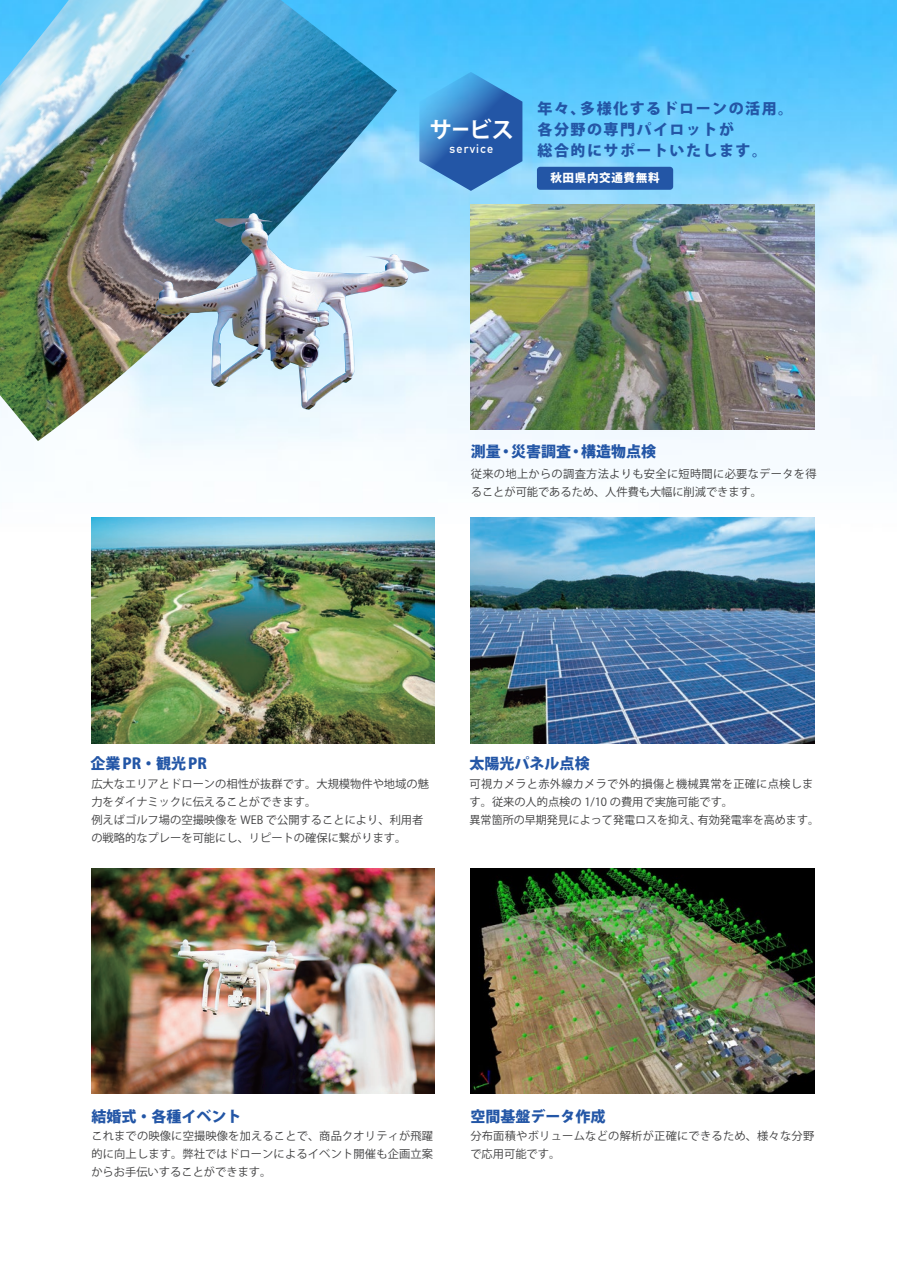
<style>
.page{position:relative;width:897px;height:1263px;background:#fff}
.page>*{position:absolute;margin:0;border:0;box-sizing:border-box;transform-origin:0 0}
.t1{font:700 22.5px "Koz Go Pr 6 N";color:#fff}
.t2{font:800 15px "Koz Go Pr 6 N";color:#2356a6}
.t3{font:800 15px/21px "Koz Go Pr 6 N";letter-spacing:.1em;color:#2356a6}
.t4{font:700 12.15px "DIN Alternate";letter-spacing:.1em;color:#fff}
.t5{font:800 11.7px "Koz Go Pr 6 N";letter-spacing:.05em;color:#fff}
.t6{font:11.25px/18px "Koz Go Pro";color:#3e3e3f}
.t7{font:11.25px/18px "Koz Go Pro";letter-spacing:.025em;color:#3e3e3f}
.t8{font:11.25px/18px "Koz Go Pro";letter-spacing:.02em;color:#3e3e3f}
</style>
<div class="page">
<img style="left:91px;top:0;width:806px;height:544px">
<img style="left:0;top:0;width:397px;height:441px">
<img style="left:153px;top:214px;width:271px;height:196px">
<img style="left:471px;top:868px;width:343px;height:226px">
<img style="left:91px;top:868px;width:343px;height:226px">
<img style="left:471px;top:518px;width:343px;height:225px">
<img style="left:471px;top:204px;width:343px;height:226px">
<img style="left:91px;top:518px;width:343px;height:225px">
<div style="left:537px;top:167px;width:136px;height:23px;background:#2356a6;border-radius:3px"></div>
<svg style="left:419px;top:72px;width:103px;height:119px;background:#4288ca"></svg>
<h1 class="t1" style="left:429px;top:117px;width:86px">サービス</h1>
<p class="t4" style="left:449px;top:139px;width:45px">service</p>
<h2 class="t3" style="left:537px;top:99px;width:257px">年々、多様化するドローンの活用。各分野の専門パイロットが<br>総合的にサポートいたします。</h2>
<p class="t5" style="left:550px;top:171px;width:111px">秋田県内交通費無料</p>
<h2 class="t2" style="left:471px;top:443px;width:187px">測量・災害調査・構造物点検</h2>
<p class="t7" style="left:471px;top:465px;width:347px">従来の地上からの調査方法よりも安全に短時間に必要なデータを得ることが可能であるため、人件費も大幅に削減できます。</p>
<h2 class="t2" style="left:91px;top:755px;width:118px">企業PR・観光PR</h2>
<p class="t6" style="left:91px;top:776px;width:339px">広大なエリアとドローンの相性が抜群です。大規模物件や地域の魅力をダイナミックに伝えることができます。<br>例えばゴルフ場の空撮映像を WEB で公開することにより、利用者の戦略的なプレーを可能にし、リピートの確保に繋がります。</p>
<h2 class="t2" style="left:469px;top:755px;width:121px">太陽光パネル点検</h2>
<p class="t6" style="left:469px;top:776px;width:351px">可視カメラと赤外線カメラで外的損傷と機械異常を正確に点検します。従来の人的点検の 1/10 の費用で実施可能です。<br>異常箇所の早期発見によって発電ロスを抑え、有効発電率を高めます。</p>
<h2 class="t2" style="left:92px;top:1108px;width:151px">結婚式・各種イベント</h2>
<p class="t6" style="left:91px;top:1127px;width:343px;text-align:justify">これまでの映像に空撮映像を加えることで、商品クオリティが飛躍的に向上します。弊社ではドローンによるイベント開催も企画立案からお手伝いすることができます。</p>
<h2 class="t2" style="left:470px;top:1108px;width:136px">空間基盤データ作成</h2>
<p class="t8" style="left:470px;top:1127px;width:345px">分布面積やボリュームなどの解析が正確にできるため、様々な分野で応用可能です。</p>
</div>
